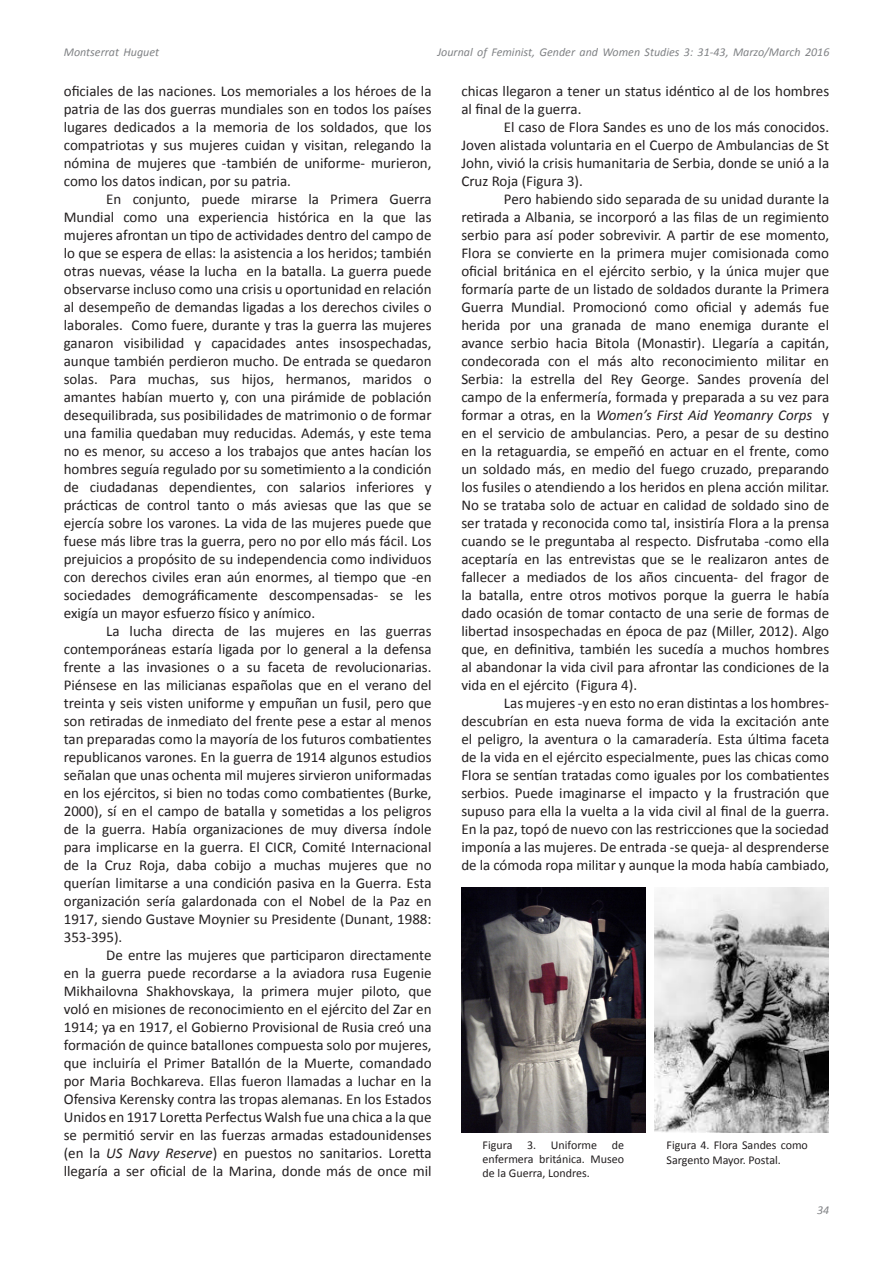
<style>
.page{position:relative;width:893px;height:1263px;background:#fff}
.page>*{position:absolute;margin:0;border:0;box-sizing:border-box;transform-origin:0 0}
.Texto{font:15px/18px "Calibri";color:#231f20;text-align:justify}
.Pie_de_figura{font:12px/14.4px "Calibri";color:#231f20;text-align:justify}
.t1{font:italic 12px "Calibri";color:#808285}
.s1{font-style:italic}
</style>
<div class="page">
<img style="left:461px;top:887px;width:184px;height:245px">
<img style="left:655px;top:887px;width:173px;height:245px">
<p class="t1" style="left:64px;top:44px;width:97px">Montserrat Huguet</p>
<p class="t1" style="left:437px;top:44px;width:393px">Journal of Feminist, Gender and Women Studies 3: 31-43, Marzo/March 2016</p>
<p class="Texto" style="left:64px;top:82px;width:369px">oficiales de las naciones. Los memoriales a los héroes de la patria de las dos guerras mundiales son en todos los países lugares dedicados a la memoria de los soldados, que los compatriotas y sus mujeres cuidan y visitan, relegando la nómina de mujeres que -también de uniforme- murieron, como los datos indican, por su patria.</p>
<p class="Texto" style="left:64px;top:190px;width:369px;text-indent:43px">En conjunto, puede mirarse la Primera Guerra Mundial como una experiencia histórica en la que las mujeres afrontan un tipo de actividades dentro del campo de lo que se espera de ellas: la asistencia a los heridos; también otras nuevas, véase la lucha en la batalla. La guerra puede observarse incluso como una crisis u oportunidad en relación al desempeño de demandas ligadas a los derechos civiles o laborales. Como fuere, durante y tras la guerra las mujeres ganaron visibilidad y capacidades antes insospechadas, aunque también perdieron mucho. De entrada se quedaron solas. Para muchas, sus hijos, hermanos, maridos o amantes habían muerto y, con una pirámide de población desequilibrada, sus posibilidades de matrimonio o de formar una familia quedaban muy reducidas. Además, y este tema no es menor, su acceso a los trabajos que antes hacían los hombres seguía regulado por su sometimiento a la condición de ciudadanas dependientes, con salarios inferiores y prácticas de control tanto o más aviesas que las que se ejercía sobre los varones. La vida de las mujeres puede que fuese más libre tras la guerra, pero no por ello más fácil. Los prejuicios a propósito de su independencia como individuos con derechos civiles eran aún enormes, al tiempo que -en sociedades demográficamente descompensadas- se les exigía un mayor esfuerzo físico y anímico.</p>
<p class="Texto" style="left:64px;top:622px;width:369px;text-indent:43px">La lucha directa de las mujeres en las guerras contemporáneas estaría ligada por lo general a la defensa frente a las invasiones o a su faceta de revolucionarias.<br>Piénsese en las milicianas españolas que en el verano del treinta y seis visten uniforme y empuñan un fusil, pero que son retiradas de inmediato del frente pese a estar al menos tan preparadas como la mayoría de los futuros combatientes republicanos varones. En la guerra de 1914 algunos estudios señalan que unas ochenta mil mujeres sirvieron uniformadas en los ejércitos, si bien no todas como combatientes (Burke, 2000), sí en el campo de batalla y sometidas a los peligros de la guerra. Había organizaciones de muy diversa índole para implicarse en la guerra. El CICR, Comité Internacional de la Cruz Roja, daba cobijo a muchas mujeres que no querían limitarse a una condición pasiva en la Guerra. Esta organización sería galardonada con el Nobel de la Paz en 1917, siendo Gustave Moynier su Presidente (Dunant, 1988:<br>353-395).</p>
<p class="Texto" style="left:64px;top:946px;width:369px;text-indent:43px">De entre las mujeres que participaron directamente en la guerra puede recordarse a la aviadora rusa Eugenie Mikhailovna Shakhovskaya, la primera mujer piloto, que voló en misiones de reconocimiento en el ejército del Zar en 1914; ya en 1917, el Gobierno Provisional de Rusia creó una formación de quince batallones compuesta solo por mujeres, que incluiría el Primer Batallón de la Muerte, comandado por Maria Bochkareva. Ellas fueron llamadas a luchar en la Ofensiva Kerensky contra las tropas alemanas. En los Estados Unidos en 1917 Loretta Perfectus Walsh fue una chica a la que se permitió servir en las fuerzas armadas estadounidenses (en la <span class="s1">US Navy Reserve</span>) en puestos no sanitarios. Loretta llegaría a ser oficial de la Marina, donde más de once mil</p>
<p class="Texto" style="left:461px;top:82px;width:369px">chicas llegaron a tener un status idéntico al de los hombres al final de la guerra.</p>
<p class="Texto" style="left:461px;top:118px;width:369px;text-indent:43px">El caso de Flora Sandes es uno de los más conocidos.<br>Joven alistada voluntaria en el Cuerpo de Ambulancias de St John, vivió la crisis humanitaria de Serbia, donde se unió a la Cruz Roja (Figura 3).</p>
<p class="Texto" style="left:461px;top:190px;width:369px;text-indent:43px">Pero habiendo sido separada de su unidad durante la retirada a Albania, se incorporó a las filas de un regimiento serbio para así poder sobrevivir. A partir de ese momento, Flora se convierte en la primera mujer comisionada como oficial británica en el ejército serbio, y la única mujer que formaría parte de un listado de soldados durante la Primera Guerra Mundial. Promocionó como oficial y además fue herida por una granada de mano enemiga durante el avance serbio hacia Bitola (Monastir). Llegaría a capitán, condecorada con el más alto reconocimiento militar en Serbia: la estrella del Rey George. Sandes provenía del campo de la enfermería, formada y preparada a su vez para formar a otras, en la <span class="s1">Women’s First Aid Yeomanry Corps</span> y en el servicio de ambulancias. Pero, a pesar de su destino en la retaguardia, se empeñó en actuar en el frente, como un soldado más, en medio del fuego cruzado, preparando los fusiles o atendiendo a los heridos en plena acción militar.<br>No se trataba solo de actuar en calidad de soldado sino de ser tratada y reconocida como tal, insistiría Flora a la prensa cuando se le preguntaba al respecto. Disfrutaba -como ella aceptaría en las entrevistas que se le realizaron antes de fallecer a mediados de los años cincuenta- del fragor de la batalla, entre otros motivos porque la guerra le había dado ocasión de tomar contacto de una serie de formas de libertad insospechadas en época de paz (Miller, 2012). Algo que, en definitiva, también les sucedía a muchos hombres al abandonar la vida civil para afrontar las condiciones de la vida en el ejército (Figura 4).</p>
<p class="Texto" style="left:461px;top:694px;width:369px;text-indent:43px">Las mujeres -y en esto no eran distintas a los hombres&shy;descubrían en esta nueva forma de vida la excitación ante el peligro, la aventura o la camaradería. Esta última faceta de la vida en el ejército especialmente, pues las chicas como Flora se sentían tratadas como iguales por los combatientes serbios. Puede imaginarse el impacto y la frustración que supuso para ella la vuelta a la vida civil al final de la guerra.<br>En la paz, topó de nuevo con las restricciones que la sociedad imponía a las mujeres. De entrada -se queja- al desprenderse de la cómoda ropa militar y aunque la moda había cambiado,</p>
<p class="Pie_de_figura" style="left:483px;top:1137px;width:143px">Figura 3. Uniforme de enfermera británica. Museo de la Guerra, Londres.</p>
<p class="Pie_de_figura" style="left:666px;top:1138px;width:143px">Figura 4. Flora Sandes como<br>Sargento Mayor. Postal.</p>
<p class="t1" style="left:817px;top:1201px;width:14px">34</p>
</div>
